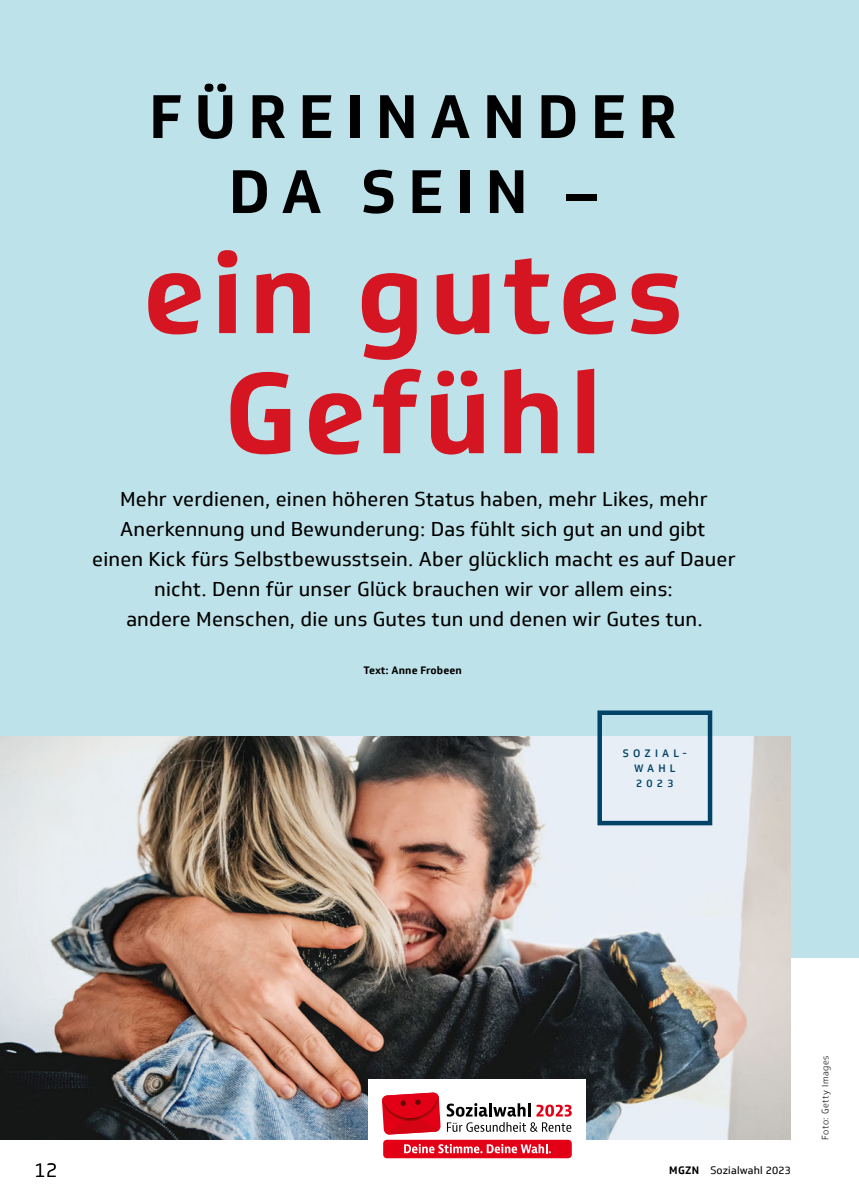
<style>
.page{position:relative;width:859px;height:1204px;background:#fff}
.page>*{position:absolute;margin:0;border:0;box-sizing:border-box;transform-origin:0 0}
.t1{font:700 112.5px/120px "Soleto TK Headline";letter-spacing:.05em;color:#d51521;text-align:center}
.t2{font:700 60px/75px "Soleto TK Headline";letter-spacing:.2em;color:#000;text-align:center}
.t3{font:19.5px/30px "Soleto TK";letter-spacing:.01em;color:#000;text-align:center}
.t4{font:300 19.5px "Soleto TK";color:#000}
.t5{font:10.5px "Soleto TK";letter-spacing:.02em;color:#000}
.t6{font:700 10.5px "Soleto TK";letter-spacing:.01em;color:#000}
.t7{font:500 10.5px/15px "Soleto TK";letter-spacing:.4em;color:#004366;text-align:center}
.t8{font:300 9px "Soleto TK";letter-spacing:.05em;color:#000}
.s1{font-weight:700}
</style>
<div class="page">
<div style="left:0;top:0;width:859px;height:957px;background:#bde2e9"></div>
<img style="left:0;top:736px;width:791px;height:402px">
<svg style="left:595px;top:710px;width:119px;height:117px"></svg>
<div style="left:368px;top:1078px;width:218px;height:93px;background:#fff"></div>
<svg style="left:382px;top:1092px;width:59px;height:42px;background:#dc1c2d"></svg>
<div style="left:383px;top:1139px;width:189px;height:19px;background:#e30017;border-radius:4px"></div>
<svg style="left:404px;top:1143px;width:147px;height:10px"></svg>
<svg style="left:447px;top:1103px;width:125px;height:28px"></svg>
<h2 class="t2" style="left:149px;top:80px;width:529px">FÜREINANDER<br>DA SEIN –</h2>
<h2 class="t1" style="left:142px;top:234px;width:542px">ein gutes<br>Gefühl</h2>
<p class="t3" style="left:92px;top:484px;width:645px">Mehr verdienen, einen höheren Status haben, mehr Likes, mehr Anerkennung und Bewunderung: Das fühlt sich gut an und gibt<br>einen Kick fürs Selbstbewusstsein. Aber glücklich macht es auf Dauer nicht. Denn für unser Glück brauchen wir vor allem eins:<br>andere Menschen, die uns Gutes tun und denen wir Gutes tun.</p>
<p class="t6" style="left:364px;top:663px;width:100px">Text: Anne Frobeen</p>
<h1 class="t7" style="left:623px;top:745px;width:65px">SOZIAL-<br>WAHL<br>2023</h1>
<p class="t4" style="left:34px;top:1158px;width:25px">12</p>
<p class="t5" style="left:669px;top:1163px;width:123px"><span class="s1">MGZN</span> Sozialwahl 2023</p>
<p class="t8" style="left:820px;top:1139px;width:85px;rotate:-90deg">Foto: Getty Images</p>
</div>
